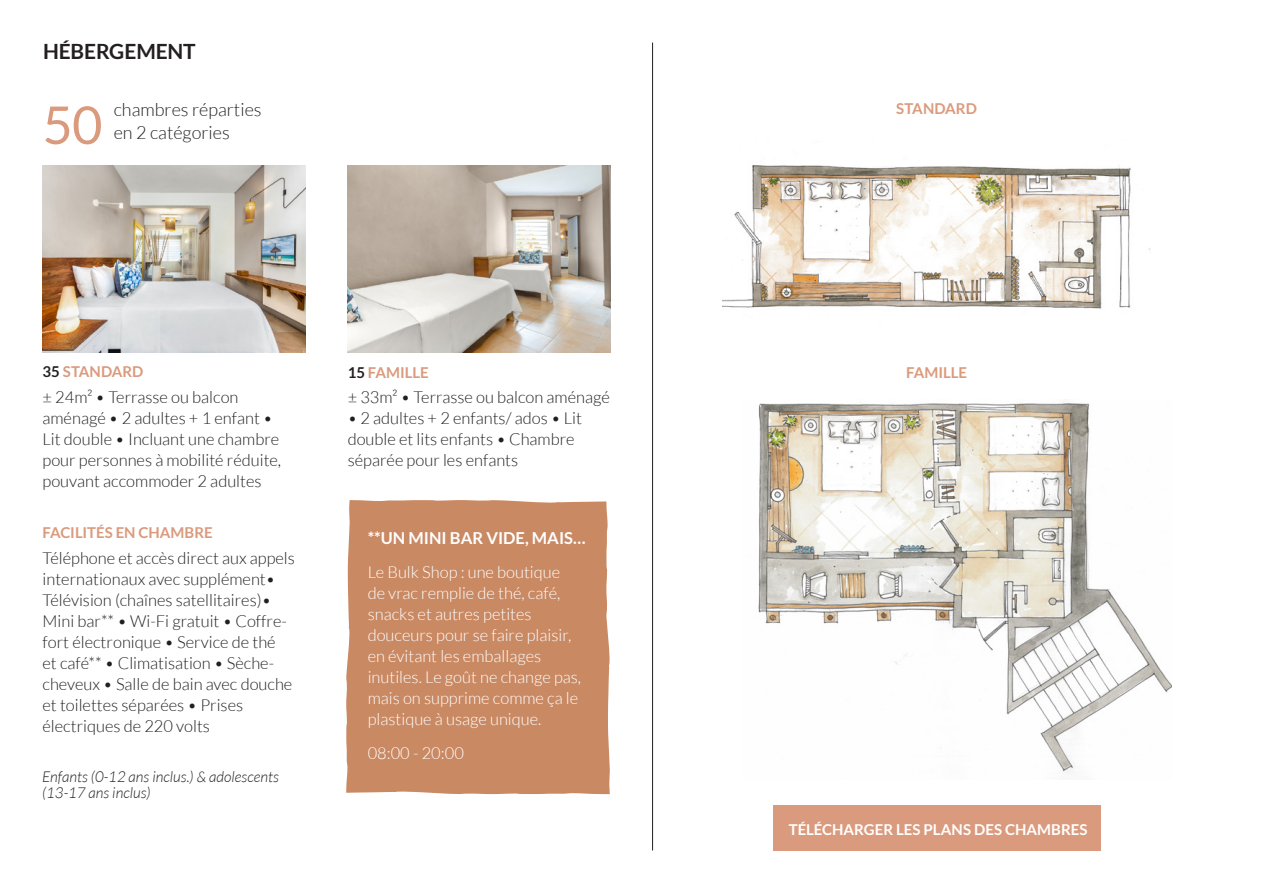
<style>
.page{position:relative;width:1263px;height:893px;background:#fff}
.page>*{position:absolute;margin:0;border:0;box-sizing:border-box;transform-origin:0 0}
.t1{font:52.2px "Lato";color:#da9a7d}
.t2{font:700 21px "Lato";letter-spacing:-.01em;color:#231f20}
.t3{font:300 18px "Lato";color:#231f20}
.t4{font:300 16.5px/21px "Lato";color:#231f20}
.t5{font:300 16.5px/21px "Lato";color:#fff}
.t6{font:700 16.5px "Lato";color:#fff}
.t7{font:700 15px "Lato";color:#da9a7d}
.t8{font:italic 300 15px/16.5px "Lato";color:#231f20}
.t9{font:700 15px "Lato";letter-spacing:.005em;color:#fff}
.s1{color:#231f20}
</style>
<div class="page">
<hr style="left:652px;top:43px;width:1px;height:807px;background:#231f20">
<div style="left:773px;top:805px;width:327px;height:45px;background:#da9a7d"></div>
<img style="left:348px;top:165px;width:262px;height:187px">
<img style="left:43px;top:165px;width:262px;height:187px">
<div style="left:346px;top:500px;width:264px;height:294px;background:#c98963"></div>
<img style="left:722px;top:165px;width:429px;height:144px">
<img style="left:758px;top:403px;width:413px;height:371px">
<p class="t2" style="left:43px;top:40px;width:154px">HÉBERGEMENT</p>
<h1 class="t1" style="left:43px;top:96px;width:61px">50</h1>
<p class="t3" style="left:114px;top:100px;width:149px">chambres réparties</p>
<p class="t3" style="left:114px;top:123px;width:118px">en 2 catégories</p>
<p class="t7" style="left:43px;top:363px;width:102px"><span class="s1">35</span> STANDARD</p>
<p class="t4" style="left:43px;top:387px;width:240px">± 24m² • Terrasse ou balcon aménagé • 2 adultes + 1 enfant •<br>Lit double • Incluant une chambre pour personnes à mobilité réduite, pouvant accommoder 2 adultes</p>
<p class="t7" style="left:43px;top:524px;width:172px">FACILITÉS EN CHAMBRE</p>
<p class="t4" style="left:43px;top:547px;width:254px">Téléphone et accès direct aux appels internationaux avec supplément• Télévision (chaînes satellitaires)• Mini bar** • Wi-Fi gratuit • Coffre&shy;fort électronique • Service de thé<br>et café** • Climatisation • Sèche&shy;cheveux • Salle de bain avec douche et toilettes séparées • Prises électriques de 220 volts</p>
<p class="t8" style="left:42px;top:769px;width:238px">Enfants (0-12 ans inclus.) &amp; adolescents (13-17 ans inclus)</p>
<p class="t7" style="left:348px;top:364px;width:83px"><span class="s1">15</span> FAMILLE</p>
<p class="t4" style="left:348px;top:387px;width:264px">± 33m² • Terrasse ou balcon aménagé</p>
<p class="t4" style="left:348px;top:408px;width:236px">• 2 adultes + 2 enfants/ ados • Lit double et lits enfants • Chambre séparée pour les enfants</p>
<p class="t6" style="left:368px;top:529px;width:219px">**UN MINI BAR VIDE, MAIS…</p>
<p class="t5" style="left:368px;top:562px;width:215px">Le Bulk Shop : une boutique de vrac remplie de thé, café, snacks et autres petites douceurs pour se faire plaisir, en évitant les emballages inutiles. Le goût ne change pas, mais on supprime comme ça le plastique à usage unique.</p>
<p class="t5" style="left:368px;top:742px;width:98px">08:00 - 20:00</p>
<p class="t7" style="left:896px;top:100px;width:82px">STANDARD</p>
<p class="t7" style="left:906px;top:364px;width:62px">FAMILLE</p>
<p class="t9" style="left:789px;top:820px;width:300px">TÉLÉCHARGER LES PLANS DES CHAMBRES</p>
</div>
